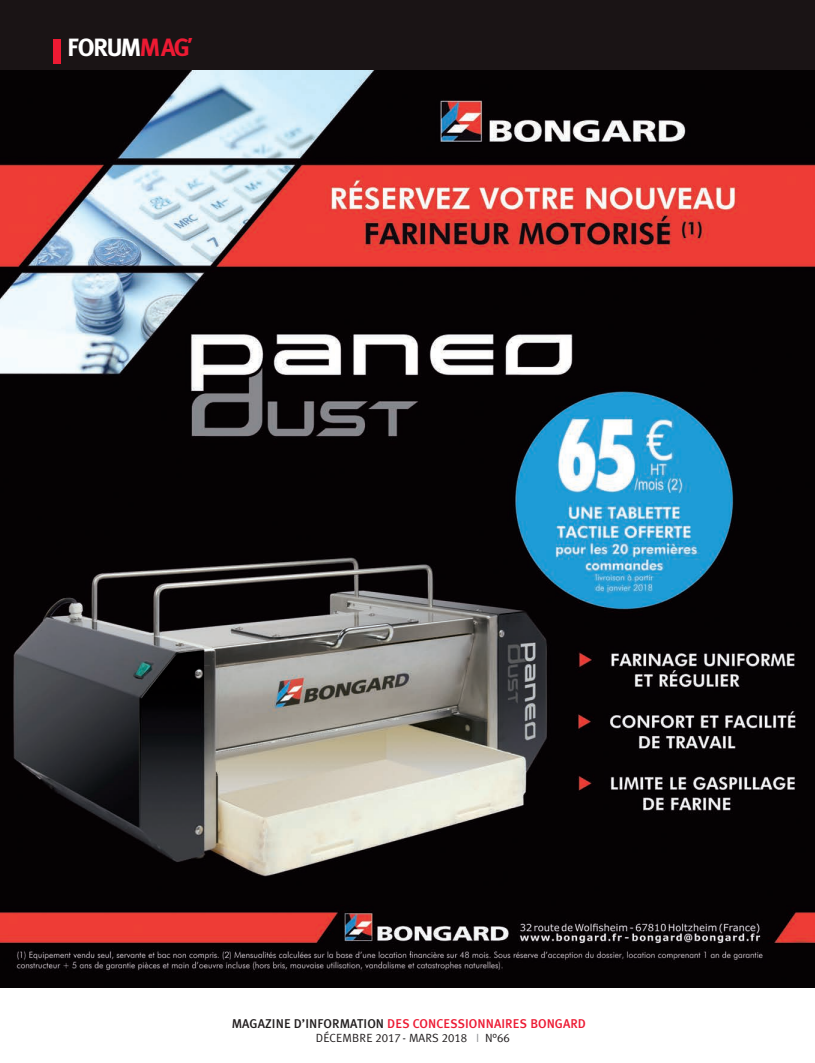
<style>
.page{position:relative;width:815px;height:1063px;background:#fff}
.page>*{position:absolute;margin:0;border:0;box-sizing:border-box;transform-origin:0 0}
.t1{font:700 25px "Meta Plus";letter-spacing:-.065em;color:#fff}
.t2{font:12.75px "Meta Plus Medium Caps";color:#ed1a33}
.t3{font:11.88px "Meta Plus Normal Caps";color:#231f20}
.s1{color:#ed1a33}
.s2{font-family:"Univers";font-stretch:condensed;color:#ed1a33}
.s3{color:#231f20}
.s4{color:#939598}
</style>
<div class="page">
<div style="left:0;top:0;width:815px;height:71px;background:#1a1415"></div>
<div style="left:53px;top:39px;width:7px;height:25px;background:#ed1a33"></div>
<img style="left:0;top:71px;width:815px;height:916px">
<h1 class="t1" style="left:67px;top:36px;width:127px">FORUM<span class="s1">MAG</span><span class="s2">’</span></h1>
<p class="t2" style="left:232px;top:1016px;width:356px"><span class="s3">MAGAZINE D’INFORMATION</span> DES CONCESSIONNAIRES BONGARD</p>
<p class="t3" style="left:316px;top:1031px;width:196px">DÉCEMBRE 2017 - MARS 2018 <span class="s4">I</span> N°66</p>
</div>
